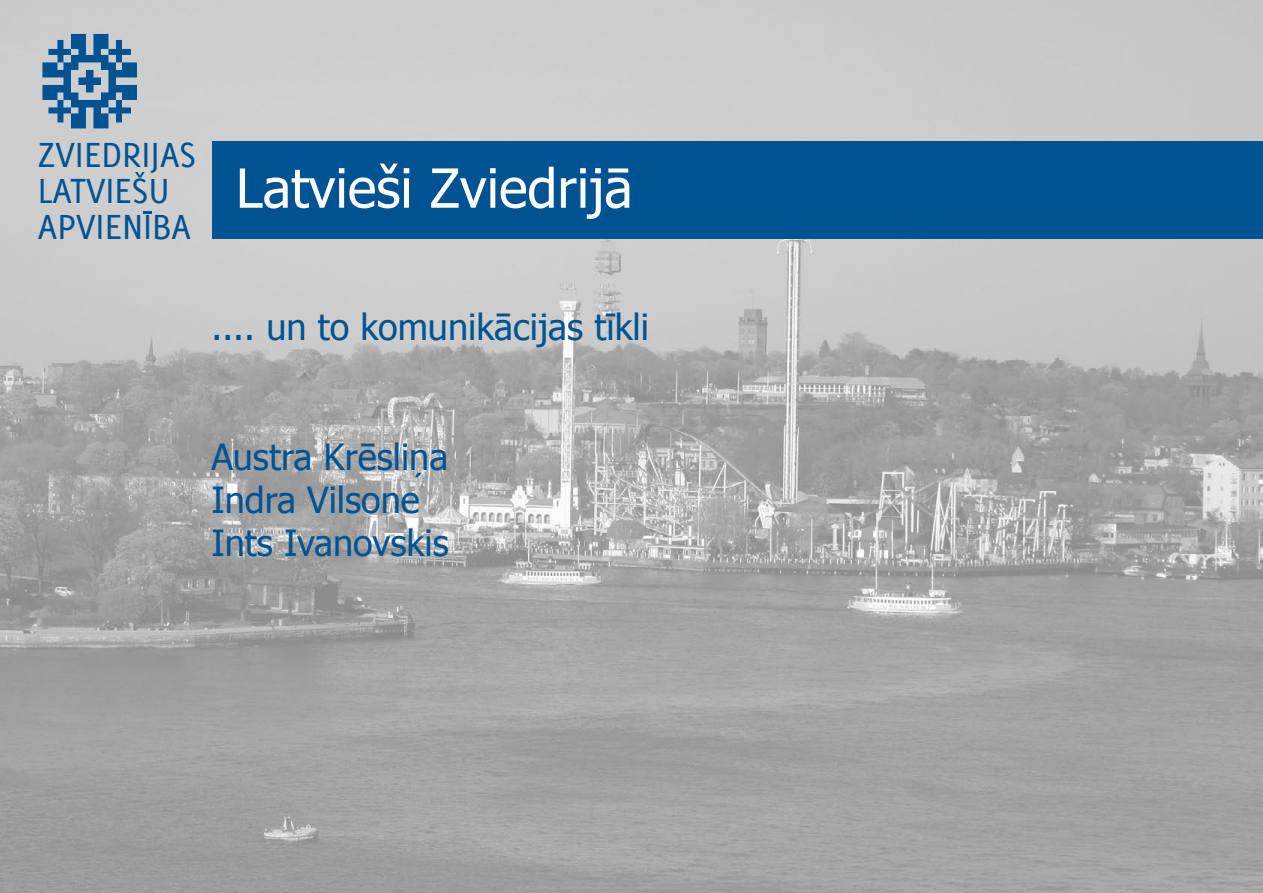
<style>
.page{position:relative;width:1263px;height:893px;background:#fff}
.page>*{position:absolute;margin:0;border:0;box-sizing:border-box;transform-origin:0 0}
.t1{font:54px "Tahoma";color:#fff}
.t2{font:38.25px/36px "Delicious Small Caps";color:#005393}
.t3{font:36px/43.2px "Tahoma";color:#005393}
</style>
<div class="page">
<img style="left:0;top:0;width:1263px;height:893px">
<svg style="left:135px;top:172px;width:10px;height:6px"></svg>
<svg style="left:143px;top:211px;width:9px;height:2px"></svg>
<svg style="left:42px;top:34px;width:95px;height:94px;background:#608cae"></svg>
<div style="left:212px;top:141px;width:1051px;height:98px;background:#005393"></div>
<p class="t2" style="left:38px;top:136px;width:160px">ZVIEDRIJAS<br>LATVIESU<br>APVIENIBA</p>
<h1 class="t1" style="left:236px;top:152px;width:398px">Latvieši Zviedrijā</h1>
<p class="t3" style="left:211px;top:304px;width:439px">.... un to komunikācijas tīkli</p>
<p class="t3" style="left:211px;top:433px;width:239px">Austra Krēsliņa<br>Indra Vilsone<br>Ints Ivanovskis</p>
</div>
